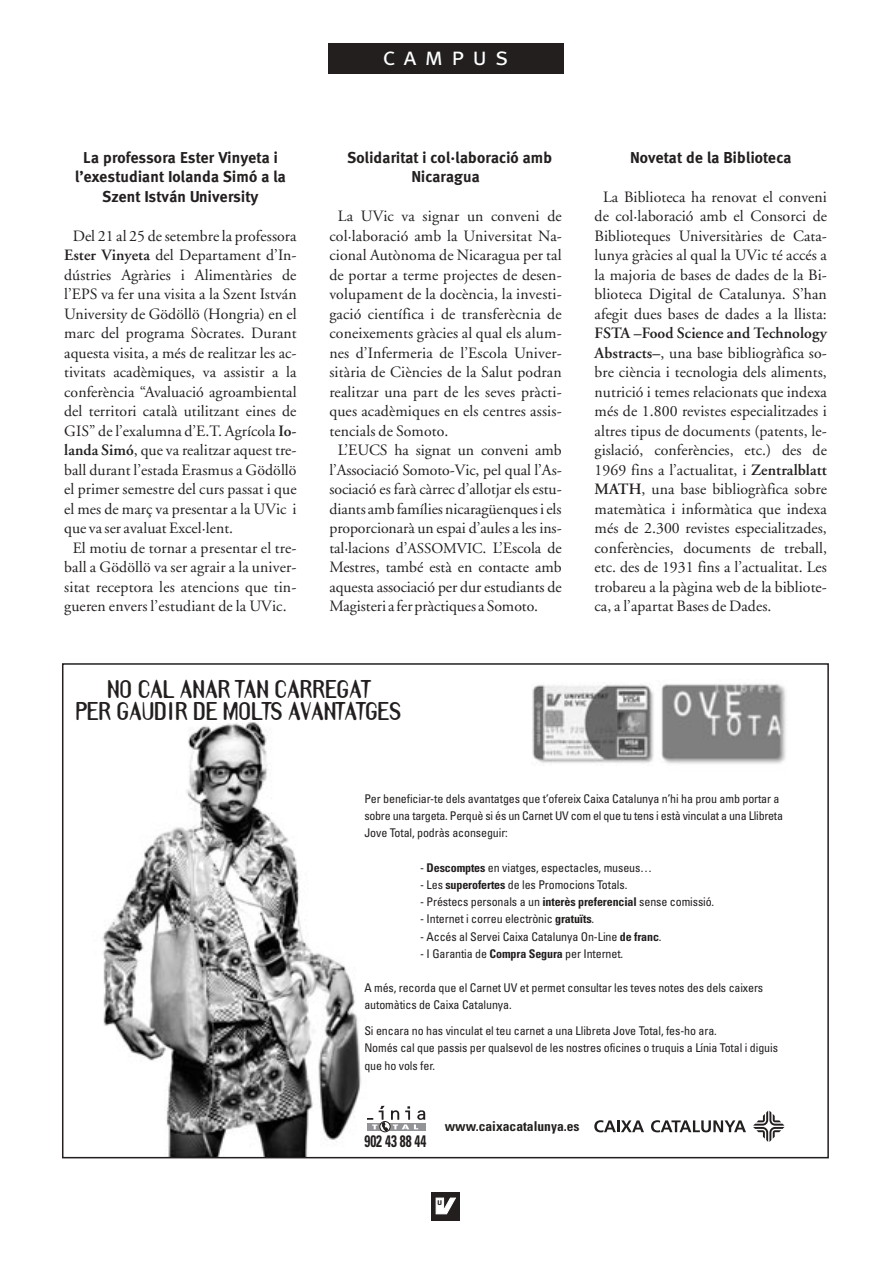
<style>
.page{position:relative;width:893px;height:1262px;background:#fff}
.page>*{position:absolute;margin:0;border:0;box-sizing:border-box;transform-origin:0 0}
.t1{font:25.5px "Meta Plus Normal Caps";letter-spacing:.32em;color:#fff}
.t2{font:700 22.5px/22px "Template Gothic";letter-spacing:-.04em;color:#231f1f;text-align:center}
.t3{font:700 condensed 16.65px "Univers";color:#231f1f;scale:.8 1}
.t4{font:15.75px/19.5px "Adobe Garamond";letter-spacing:.005em;color:#231f1f;text-align:center}
.t5{font:700 15.75px/19.5px "Meta";letter-spacing:.015em;color:#231f1f;text-align:center}
.t6{font:700 condensed 13.5px "Univers";color:#231f1f}
.t7{font:condensed 12px/17.2px "Univers";letter-spacing:-.01em;color:#231f1f}
.t8{font:8.7px "Meta Plus Bold Caps";color:#231f1f}
.s1{font-weight:600}
.s2{font-size:15px}
.s3{font-weight:700}
</style>
<div class="page">
<div style="left:431px;top:1192px;width:29px;height:28px;background:#231f1f"></div>
<svg style="left:436px;top:1197px;width:20px;height:17px"></svg>
<div style="left:328px;top:43px;width:235px;height:30px;background:#231f1f"></div>
<svg style="left:367px;top:1106px;width:58px;height:24px"></svg>
<svg style="left:753px;top:1110px;width:31px;height:32px"></svg>
<svg style="left:594px;top:1120px;width:50px;height:12px"></svg>
<svg style="left:651px;top:1120px;width:95px;height:12px"></svg>
<img style="left:102px;top:722px;width:259px;height:433px">
<img style="left:661px;top:683px;width:125px;height:81px">
<img style="left:532px;top:684px;width:122px;height:80px">
<h1 class="t1" style="left:383px;top:42px;width:127px">campus</h1>
<p class="t5" style="left:75px;top:149px;width:212px">La professora Ester Vinyeta i l’exestudiant Iolanda Simó a la<br>Szent István University</p>
<p class="t4" style="left:73px;top:227px;width:225px">Del 21 al 25 de setembre la professora</p>
<p class="t4" style="left:64px;top:247px;width:234px"><span class="s1">Ester Vinyeta</span> del Departament d’In-</p>
<p class="t4" style="left:64px;top:266px;width:234px">dústries Agràries i Alimentàries de</p>
<p class="t4" style="left:64px;top:286px;width:234px">l’EPS va fer una visita a la Szent István</p>
<p class="t4" style="left:64px;top:305px;width:234px">University de Gödöllö (Hongria) en el</p>
<p class="t4" style="left:64px;top:325px;width:234px">marc del programa Sòcrates. Durant</p>
<p class="t4" style="left:64px;top:344px;width:234px">aquesta visita, a més de realitzar les ac-</p>
<p class="t4" style="left:64px;top:364px;width:234px">tivitats acadèmiques, va assistir a la</p>
<p class="t4" style="left:64px;top:383px;width:234px">conferència “Avaluació agroambiental</p>
<p class="t4" style="left:64px;top:403px;width:234px">del territori català utilitzant eines de</p>
<p class="t4" style="left:64px;top:422px;width:234px">GIS” de l’exalumna d’E.T. Agrícola <span class="s1">Io-</span></p>
<p class="t4" style="left:64px;top:442px;width:234px"><span class="s1">landa Simó</span>, que va realitzar aquest tre-</p>
<p class="t4" style="left:64px;top:461px;width:234px">ball durant l’estada Erasmus a Gödöllö</p>
<p class="t4" style="left:64px;top:481px;width:234px">el primer semestre del curs passat i que</p>
<p class="t4" style="left:64px;top:500px;width:234px">el mes de març va presentar a la UVic i</p>
<p class="t4" style="left:64px;top:520px;width:170px">que va ser avaluat Excel·lent.</p>
<p class="t4" style="left:73px;top:539px;width:225px">El motiu de tornar a presentar el tre-</p>
<p class="t4" style="left:64px;top:559px;width:234px">ball a Gödöllö va ser agrair a la univer-</p>
<p class="t4" style="left:64px;top:578px;width:234px">sitat receptora les atencions que tin-</p>
<p class="t4" style="left:64px;top:598px;width:224px">gueren envers l’estudiant de la UVic.</p>
<p class="t5" style="left:347px;top:149px;width:206px">Solidaritat i col·laboració amb<br>Nicaragua</p>
<p class="t4" style="left:338px;top:208px;width:225px">La UVic va signar un conveni de</p>
<p class="t4" style="left:329px;top:227px;width:234px">col·laboració amb la Universitat Na-</p>
<p class="t4" style="left:329px;top:247px;width:234px">cional Autònoma de Nicaragua per tal</p>
<p class="t4" style="left:329px;top:266px;width:234px">de portar a terme projectes de desen-</p>
<p class="t4" style="left:329px;top:286px;width:234px">volupament de la docència, la investi-</p>
<p class="t4" style="left:329px;top:305px;width:234px">gació científica i de transferècnia de</p>
<p class="t4" style="left:329px;top:325px;width:234px">coneixements gràcies al qual els alum-</p>
<p class="t4" style="left:329px;top:344px;width:234px">nes d’Infermeria de l’Escola Univer-</p>
<p class="t4" style="left:329px;top:364px;width:234px">sitària de Ciències de la Salut podran</p>
<p class="t4" style="left:329px;top:383px;width:234px">realitzar una part de les seves pràcti-</p>
<p class="t4" style="left:329px;top:403px;width:234px">ques acadèmiques en els centres assis-</p>
<p class="t4" style="left:329px;top:422px;width:120px">tencials de Somoto.</p>
<p class="t4" style="left:338px;top:442px;width:225px">L’EUCS ha signat un conveni amb</p>
<p class="t4" style="left:329px;top:461px;width:234px">l’Associació Somoto-Vic, pel qual l’As-</p>
<p class="t4" style="left:329px;top:481px;width:234px">sociació es farà càrrec d’allotjar els estu-</p>
<p class="t4" style="left:329px;top:500px;width:234px">diants amb famílies nicaragüenques i els</p>
<p class="t4" style="left:329px;top:520px;width:234px">proporcionarà un espai d’aules a les ins-</p>
<p class="t4" style="left:329px;top:539px;width:234px">tal·lacions d’<span class="s2">ASSOMVIC</span>. L’Escola de</p>
<p class="t4" style="left:329px;top:559px;width:234px">Mestres, també està en contacte amb</p>
<p class="t4" style="left:329px;top:578px;width:234px">aquesta associació per dur estudiants de</p>
<p class="t4" style="left:329px;top:598px;width:210px">Magisteri a fer pràctiques a Somoto.</p>
<h2 class="t2" style="left:75px;top:681px;width:328px">NO CAL ANAR TAN CARREGAT<br>PER GAUDIR DE MOLTS AVANTATGES</h2>
<p class="t5" style="left:630px;top:149px;width:162px">Novetat de la Biblioteca</p>
<p class="t4" style="left:594px;top:188px;width:234px">La Biblioteca ha renovat el conveni de col·laboració amb el Consorci de Biblioteques Universitàries de Cata&shy;lunya gràcies al qual la UVic té accés a la majoria de bases de dades de la Bi&shy;blioteca Digital de Catalunya. S’han afegit dues bases de dades a la llista:</p>
<p class="t4" style="left:594px;top:325px;width:234px;text-align:justify"><span class="s1">FSTA –Food Science and Technology Abstracts–</span>, una base bibliogràfica so&shy;bre ciència i tecnologia dels aliments, nutrició i temes relacionats que indexa més de 1.800 revistes especialitzades i altres tipus de documents (patents, le&shy;gislació, conferències, etc.) des de 1969 fins a l’actualitat, i <span class="s1">Zentralblatt MATH</span>, una base bibliogràfica sobre matemàtica i informàtica que indexa més de 2.300 revistes especialitzades, conferències, documents de treball, etc. des de 1931 fins a l’actualitat. Les trobareu a la pàgina web de la bibliote&shy;ca, a l’apartat Bases de Dades.</p>
<p class="t7" style="left:364px;top:791px;width:420px">Per beneficiar-te dels avantatges que t’ofereix Caixa Catalunya n’hi ha prou amb portar a sobre una targeta. Perquè si és un Carnet UV com el que tu tens i està vinculat a una Llibreta<br>Jove Total, podràs aconseguir:</p>
<p class="t7" style="left:420px;top:860px;width:234px">- <span class="s3">Descomptes</span> en viatges, espectacles, museus…</p>
<p class="t7" style="left:420px;top:877px;width:209px">- Les <span class="s3">superofertes</span> de les Promocions Totals.</p>
<p class="t7" style="left:420px;top:894px;width:295px">- Préstecs personals a un <span class="s3">interès preferencial</span> sense comissió.</p>
<p class="t7" style="left:420px;top:911px;width:175px">- Internet i correu electrònic <span class="s3">gratuïts</span>.</p>
<p class="t7" style="left:420px;top:928px;width:243px">- Accés al Servei Caixa Catalunya On-Line <span class="s3">de franc</span>.</p>
<p class="t7" style="left:420px;top:946px;width:204px">- I Garantia de <span class="s3">Compra Segura</span> per Internet.</p>
<p class="t7" style="left:364px;top:980px;width:400px">A més, recorda que el Carnet UV et permet consultar les teves notes des dels caixers automàtics de Caixa Catalunya.</p>
<p class="t7" style="left:364px;top:1023px;width:415px">Si encara no has vinculat el teu carnet a una Llibreta Jove Total, fes-ho ara.<br>Només cal que passis per qualsevol de les nostres oficines o truquis a Línia Total i diguis que ho vols fer.</p>
<p class="t3" style="left:364px;top:1135px;width:79px">902 43 88 44</p>
<p class="t6" style="left:444px;top:1121px;width:136px">www.caixacatalunya.es</p>
<p class="t8" style="left:437px;top:1196px;width:7px">u</p>
</div>
